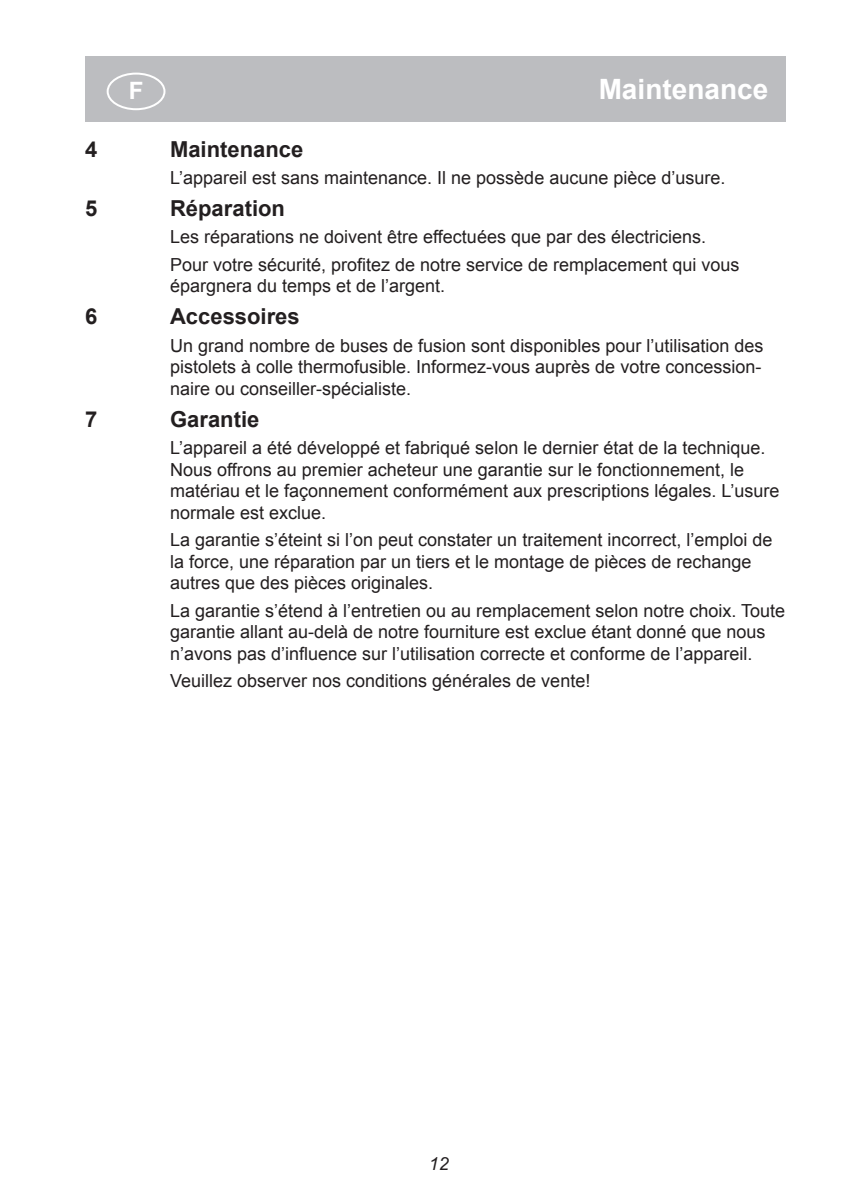
<style>
.page{position:relative;width:842px;height:1191px;background:#fff}
.page>*{position:absolute;margin:0;border:0;box-sizing:border-box;transform-origin:0 0}
.t1{font:700 28px "Arial";color:#fff}
.t2{font:700 24px "Arial";color:#fff}
.t3{font:700 22px "Arial";color:#231f20}
.t4{font:18px/21.6px "Arial";color:#231f20}
.t5{font:italic 18px "Arial";color:#231f20}
</style>
<div class="page">
<div style="left:85px;top:57px;width:700px;height:65px;background:#bcbdc0"></div>
<div style="left:107px;top:73px;width:58px;height:37px;border:2px solid #fff;border-radius:50%"></div>
<h2 class="t2" style="left:129px;top:77px;width:16px">F</h2>
<h1 class="t1" style="left:599px;top:74px;width:171px">Maintenance</h1>
<p class="t3" style="left:85px;top:137px;width:14px">4</p>
<p class="t3" style="left:170px;top:137px;width:135px">Maintenance</p>
<p class="t4" style="left:170px;top:167px;width:557px">L’appareil est sans maintenance. Il ne possède aucune pièce d’usure.</p>
<p class="t3" style="left:85px;top:196px;width:14px">5</p>
<p class="t3" style="left:170px;top:196px;width:116px">Réparation</p>
<p class="t4" style="left:170px;top:223px;width:571px;line-height:27.2px">Les réparations ne doivent être effectuées que par des électriciens.<br>Pour votre sécurité, profitez de notre service de remplacement qui vous</p>
<p class="t4" style="left:170px;top:275px;width:277px">épargnera du temps et de l’argent.</p>
<p class="t3" style="left:85px;top:304px;width:14px">6</p>
<p class="t3" style="left:170px;top:304px;width:131px">Accessoires</p>
<p class="t4" style="left:170px;top:334px;width:595px;text-align:justify">Un grand nombre de buses de fusion sont disponibles pour l’utilisation des pistolets à colle thermofusible. Informez-vous auprès de votre concession&shy;naire ou conseiller-spécialiste.</p>
<p class="t3" style="left:85px;top:407px;width:14px">7</p>
<p class="t3" style="left:170px;top:407px;width:91px">Garantie</p>
<p class="t4" style="left:170px;top:437px;width:611px">L’appareil a été développé et fabriqué selon le dernier état de la technique.<br>Nous offrons au premier acheteur une garantie sur le fonctionnement, le matériau et le façonnement conformément aux prescriptions légales. L’usure normale est exclue.</p>
<p class="t4" style="left:170px;top:529px;width:604px">La garantie s’éteint si l’on peut constater un traitement incorrect, l’emploi de la force, une réparation par un tiers et le montage de pièces de rechange autres que des pièces originales.</p>
<p class="t4" style="left:170px;top:599px;width:617px">La garantie s’étend à l’entretien ou au remplacement selon notre choix. Toute garantie allant au-delà de notre fourniture est exclue étant donné que nous n’avons pas d’influence sur l’utilisation correcte et conforme de l’appareil.</p>
<p class="t4" style="left:170px;top:670px;width:422px">Veuillez observer nos conditions générales de vente!</p>
<p class="t5" style="left:429px;top:1153px;width:22px">12</p>
</div>
